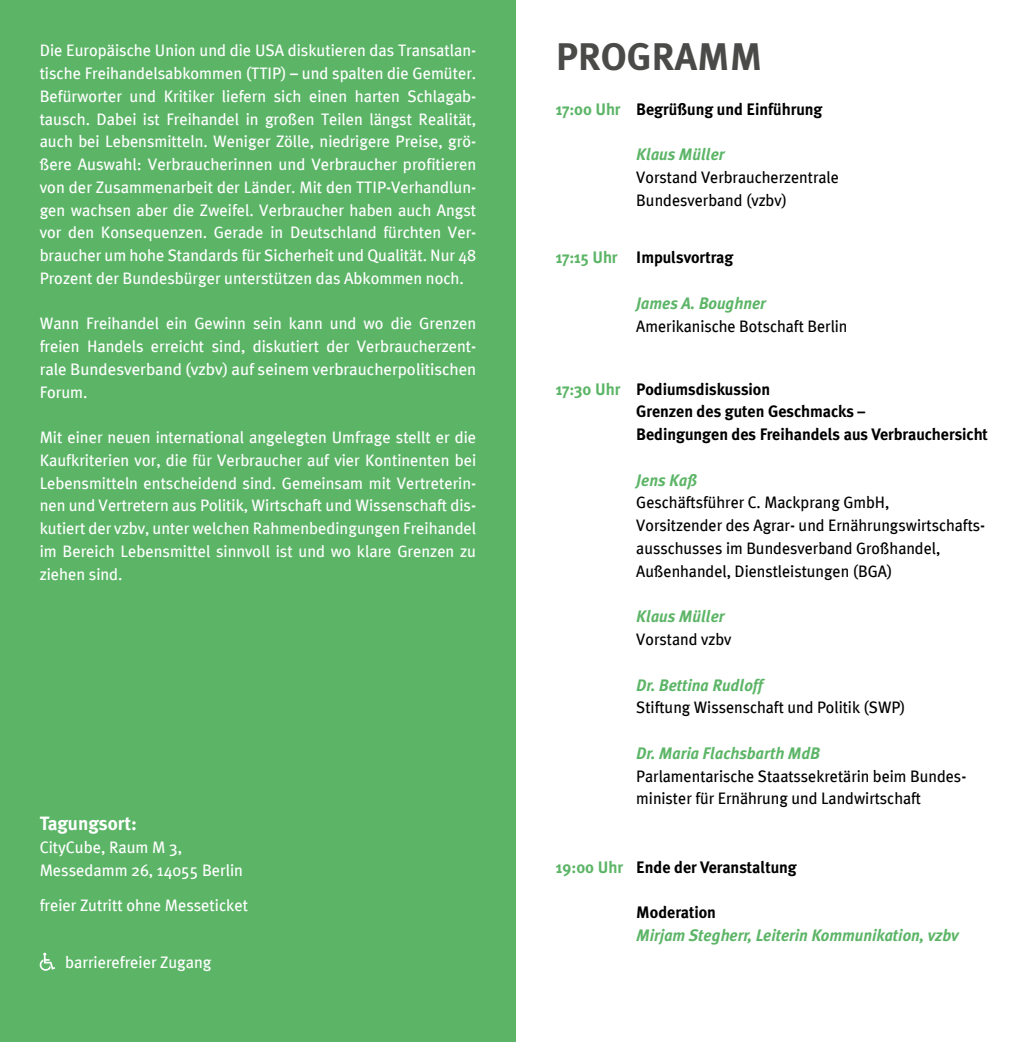
<style>
.page{position:relative;width:1032px;height:1042px;background:#fff}
.page>*{position:absolute;margin:0;border:0;box-sizing:border-box;transform-origin:0 0}
.t1{font:700 38.5px "Meta Plus";color:#4a4a49}
.t2{font:700 19.25px "Meta Plus";letter-spacing:-.005em;color:#fff}
.t3{font:16.62px/22.8px "Meta Plus";letter-spacing:-.005em;color:#fff;text-align:justify}
.t4{font:16.62px/22.8px "Meta Plus";letter-spacing:-.005em;color:#000}
.t5{font:700 16.62px/22.8px "Meta Plus";letter-spacing:-.005em;color:#000}
.t6{font:italic 700 16.62px "Meta Plus";letter-spacing:-.005em;color:#5cb567}
.t7{font:700 16.62px "Meta Plus";letter-spacing:-.005em;color:#5cb567}
</style>
<div class="page">
<div style="left:0;top:0;width:516px;height:1042px;background:#5cb567"></div>
<svg style="left:40px;top:952px;width:15px;height:19px"></svg>
<p class="t3" style="left:40px;top:39px;width:438px">Die Europäische Union und die USA diskutieren das Transatlan&shy;tische Freihandelsabkommen (TTIP) – und spalten die Gemüter.<br>Befürworter und Kritiker liefern sich einen harten Schlagab&shy;tausch. Dabei ist Freihandel in großen Teilen längst Realität, auch bei Lebensmitteln. Weniger Zölle, niedrigere Preise, grö&shy;ßere Auswahl: Verbraucherinnen und Verbraucher profitieren von der Zusammenarbeit der Länder. Mit den TTIP-Verhandlun&shy;gen wachsen aber die Zweifel. Verbraucher haben auch Angst vor den Konsequenzen. Gerade in Deutschland fürchten Ver&shy;braucher um hohe Standards für Sicherheit und Qualität. Nur 48<br>Prozent der Bundesbürger unterstützen das Abkommen noch.</p>
<p class="t3" style="left:40px;top:312px;width:438px">Wann Freihandel ein Gewinn sein kann und wo die Grenzen freien Handels erreicht sind, diskutiert der Verbraucherzent&shy;rale Bundesverband (vzbv) auf seinem verbraucherpolitischen Forum.</p>
<p class="t3" style="left:40px;top:426px;width:438px">Mit einer neuen international angelegten Umfrage stellt er die Kaufkriterien vor, die für Verbraucher auf vier Kontinenten bei Lebensmitteln entscheidend sind. Gemeinsam mit Vertreterin&shy;nen und Vertretern aus Politik, Wirtschaft und Wissenschaft dis&shy;kutiert der vzbv, unter welchen Rahmenbedingungen Freihandel im Bereich Lebensmittel sinnvoll ist und wo klare Grenzen zu ziehen sind.</p>
<p class="t2" style="left:40px;top:812px;width:99px">Tagungsort:</p>
<p class="t3" style="left:40px;top:835px;width:205px">CityCube, Raum M 3,<br>Messedamm 26, 14055 Berlin</p>
<p class="t3" style="left:40px;top:893px;width:210px">freier Zutritt ohne Messeticket</p>
<p class="t3" style="left:65px;top:951px;width:148px">barrierefreier Zugang</p>
<h1 class="t1" style="left:556px;top:34px;width:208px">PROGRAMM</h1>
<p class="t5" style="left:636px;top:97px;width:188px">Begrüßung und Einführung</p>
<p class="t6" style="left:636px;top:145px;width:90px">Klaus Müller</p>
<p class="t4" style="left:636px;top:166px;width:204px">Vorstand Verbraucherzentrale<br>Bundesverband (vzbv)</p>
<p class="t7" style="left:556px;top:99px;width:66px">17:00 Uhr</p>
<p class="t7" style="left:556px;top:248px;width:63px">17:15 Uhr</p>
<p class="t5" style="left:636px;top:246px;width:99px">Impulsvortrag</p>
<p class="t6" style="left:636px;top:293px;width:131px">James A. Boughner</p>
<p class="t4" style="left:636px;top:314px;width:213px">Amerikanische Botschaft Berlin</p>
<p class="t7" style="left:556px;top:379px;width:66px">17:30 Uhr</p>
<p class="t5" style="left:636px;top:377px;width:353px">Podiumsdiskussion<br>Grenzen des guten Geschmacks –<br>Bedingungen des Freihandels aus Verbrauchersicht</p>
<p class="t6" style="left:636px;top:470px;width:62px">Jens Kaß</p>
<p class="t4" style="left:636px;top:491px;width:350px">Geschäftsführer C. Mackprang GmbH,<br>Vorsitzender des Agrar- und Ernährungswirtschafts&shy;ausschusses im Bundesverband Großhandel, Außenhandel, Dienstleistungen (BGA)</p>
<p class="t6" style="left:636px;top:607px;width:90px">Klaus Müller</p>
<p class="t4" style="left:636px;top:628px;width:97px">Vorstand vzbv</p>
<p class="t6" style="left:636px;top:675px;width:128px">Dr. Bettina Rudloff</p>
<p class="t4" style="left:636px;top:696px;width:271px">Stiftung Wissenschaft und Politik (SWP)</p>
<p class="t6" style="left:636px;top:743px;width:185px">Dr. Maria Flachsbarth MdB</p>
<p class="t4" style="left:636px;top:764px;width:331px">Parlamentarische Staatssekretärin beim Bundes&shy;minister für Ernährung und Landwirtschaft</p>
<p class="t7" style="left:556px;top:857px;width:69px">19:00 Uhr</p>
<p class="t5" style="left:636px;top:855px;width:162px">Ende der Veranstaltung</p>
<p class="t5" style="left:636px;top:901px;width:81px">Moderation</p>
<p class="t6" style="left:636px;top:925px;width:324px">Mirjam Stegherr, Leiterin Kommunikation, vzbv</p>
</div>
